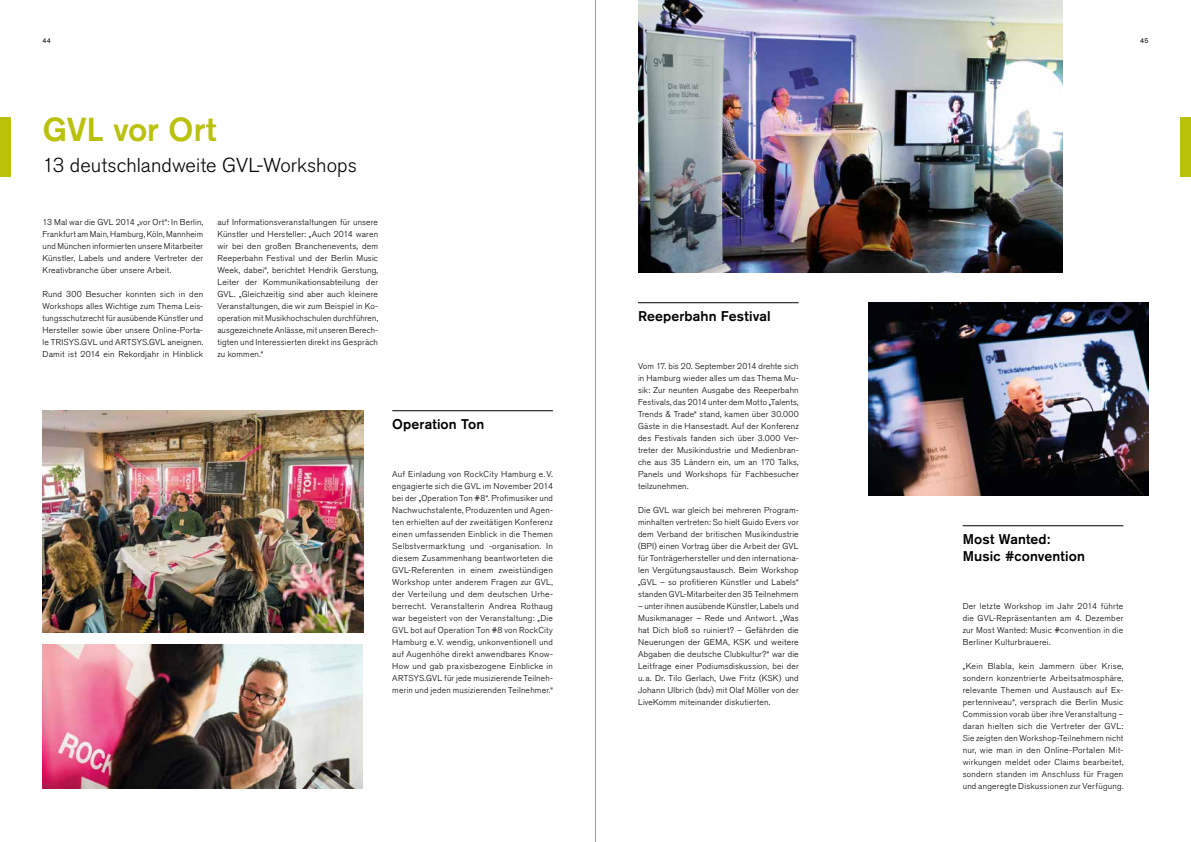
<style>
.page{position:relative;width:1191px;height:842px;background:#fff}
.page>*{position:absolute;margin:0;border:0;box-sizing:border-box;transform-origin:0 0}
.t1{font:500 33px "Akzidenz Grotesk Pro";letter-spacing:-.005em;color:#bac109}
.t2{font:300 20px "Akzidenz Grotesk Pro";color:#000}
.t3{font:500 14px/17px "Akzidenz Grotesk Pro";letter-spacing:.01em;color:#000}
.t4{font:300 8.5px/12px "Akzidenz Grotesk Pro";letter-spacing:.02em;color:#000;text-align:justify}
.t5{font:7px "Akzidenz Grotesk Pro";color:#000}
</style>
<div class="page">
<img style="left:43px;top:410px;width:320px;height:223px">
<img style="left:43px;top:645px;width:320px;height:144px">
<img style="left:868px;top:303px;width:280px;height:192px">
<img style="left:638px;top:0;width:424px;height:273px">
<hr style="left:392px;top:410px;width:161px;height:1px;background:#000">
<hr style="left:638px;top:302px;width:160px;height:1px;background:#000">
<hr style="left:962px;top:525px;width:161px;height:1px;background:#000">
<div style="left:0;top:117px;width:11px;height:60px;background:#bac109"></div>
<div style="left:1179px;top:117px;width:12px;height:60px;background:#bac109"></div>
<hr style="left:595px;top:0;width:1px;height:842px;background:#9d9d9c">
<p class="t5" style="left:43px;top:36px;width:10px">44</p>
<p class="t5" style="left:1140px;top:36px;width:10px">45</p>
<h1 class="t1" style="left:43px;top:109px;width:175px">GVL vor Ort</h1>
<h2 class="t2" style="left:43px;top:152px;width:316px">13 deutschlandweite GVL-Workshops</h2>
<p class="t4" style="left:43px;top:216px;width:162px">13 Mal war die GVL 2014 „vor Ort“: In Berlin, Frankfurt am Main, Hamburg, Köln, Mannheim und München informierten unsere Mitarbeiter Künstler, Labels und andere Vertreter der Kreativbranche über unsere Arbeit.</p>
<p class="t4" style="left:43px;top:288px;width:162px">Rund 300 Besucher konnten sich in den Workshops alles Wichtige zum Thema Leis&shy;tungsschutzrecht für ausübende Künstler und Hersteller sowie über unsere Online-Porta&shy;le TRISYS.GVL und ARTSYS.GVL aneignen.<br>Damit ist 2014 ein Rekordjahr in Hinblick</p>
<p class="t4" style="left:217px;top:216px;width:162px">auf Informationsveranstaltungen für unsere Künstler und Hersteller: „Auch 2014 waren wir bei den großen Branchenevents, dem Reeperbahn Festival und der Berlin Music Week, dabei“, berichtet Hendrik Gerstung, Leiter der Kommunikationsabteilung der GVL. „Gleichzeitig sind aber auch kleinere Veranstaltungen, die wir zum Beispiel in Ko&shy;operation mit Musikhochschulen durchführen, ausgezeichnete Anlässe, mit unseren Berech&shy;tigten und Interessierten direkt ins Gespräch zu kommen.“</p>
<h3 class="t3" style="left:392px;top:415px;width:93px">Operation Ton</h3>
<p class="t4" style="left:392px;top:468px;width:162px">Auf Einladung von RockCity Hamburg e. V. engagierte sich die GVL im November 2014 bei der „Operation Ton #8“. Profimusiker und Nachwuchstalente, Produzenten und Agen&shy;ten erhielten auf der zweitätigen Konferenz einen umfassenden Einblick in die Themen Selbstvermarktung und -organisation. In diesem Zusammenhang beantworteten die GVL-Referenten in einem zweistündigen Workshop unter anderem Fragen zur GVL, der Verteilung und dem deutschen Urhe&shy;berrecht. Veranstalterin Andrea Rothaug war begeistert von der Veranstaltung: „Die GVL bot auf Operation Ton #8 von RockCity Hamburg e. V. wendig, unkonventionell und auf Augenhöhe direkt anwendbares Know-How und gab praxisbezogene Einblicke in ARTSYS.GVL für jede musizierende Teilneh&shy;merin und jeden musizierenden Teilnehmer.“</p>
<h3 class="t3" style="left:638px;top:307px;width:134px">Reeperbahn Festival</h3>
<p class="t4" style="left:638px;top:360px;width:162px">Vom 17. bis 20. September 2014 drehte sich in Hamburg wieder alles um das Thema Mu&shy;sik: Zur neunten Ausgabe des Reeperbahn Festivals, das 2014 unter dem Motto „Talents, Trends &amp; Trade“ stand, kamen über 30.000<br>Gäste in die Hansestadt. Auf der Konferenz des Festivals fanden sich über 3.000 Ver&shy;treter der Musikindustrie und Medienbran&shy;che aus 35 Ländern ein, um an 170 Talks, Panels und Workshops für Fachbesucher teilzunehmen.</p>
<p class="t4" style="left:638px;top:504px;width:162px">Die GVL war gleich bei mehreren Program&shy;minhalten vertreten: So hielt Guido Evers vor dem Verband der britischen Musikindustrie (BPI) einen Vortrag über die Arbeit der GVL für Tonträgerhersteller und den internationa&shy;len Vergütungsaustausch. Beim Workshop „GVL – so profitieren Künstler und Labels“ standen GVL-Mitarbeiter den 35 Teilnehmern</p>
<p class="t4" style="left:638px;top:600px;width:162px">– unter ihnen ausübende Künstler, Labels und Musikmanager – Rede und Antwort. „Was hat Dich bloß so ruiniert? – Gefährden die Neuerungen der GEMA, KSK und weitere Abgaben die deutsche Clubkultur?“ war die Leitfrage einer Podiumsdiskussion, bei der u. a. Dr. Tilo Gerlach, Uwe Fritz (KSK) und Johann Ulbrich (bdv) mit Olaf Möller von der LiveKomm miteinander diskutierten.</p>
<h3 class="t3" style="left:962px;top:530px;width:124px">Most Wanted:<br>Music #convention</h3>
<p class="t4" style="left:962px;top:600px;width:162px">Der letzte Workshop im Jahr 2014 führte die GVL-Repräsentanten am 4. Dezember zur Most Wanted: Music #convention in die Berliner Kulturbrauerei.</p>
<p class="t4" style="left:962px;top:660px;width:162px">„Kein Blabla, kein Jammern über Krise, sondern konzentrierte Arbeitsatmosphäre, relevante Themen und Austausch auf Ex&shy;pertenniveau“, versprach die Berlin Music Commission vorab über ihre Veranstaltung – daran hielten sich die Vertreter der GVL:<br>Sie zeigten den Workshop-Teilnehmern nicht nur, wie man in den Online-Portalen Mit&shy;wirkungen meldet oder Claims bearbeitet, sondern standen im Anschluss für Fragen und angeregte Diskussionen zur Verfügung.</p>
</div>
